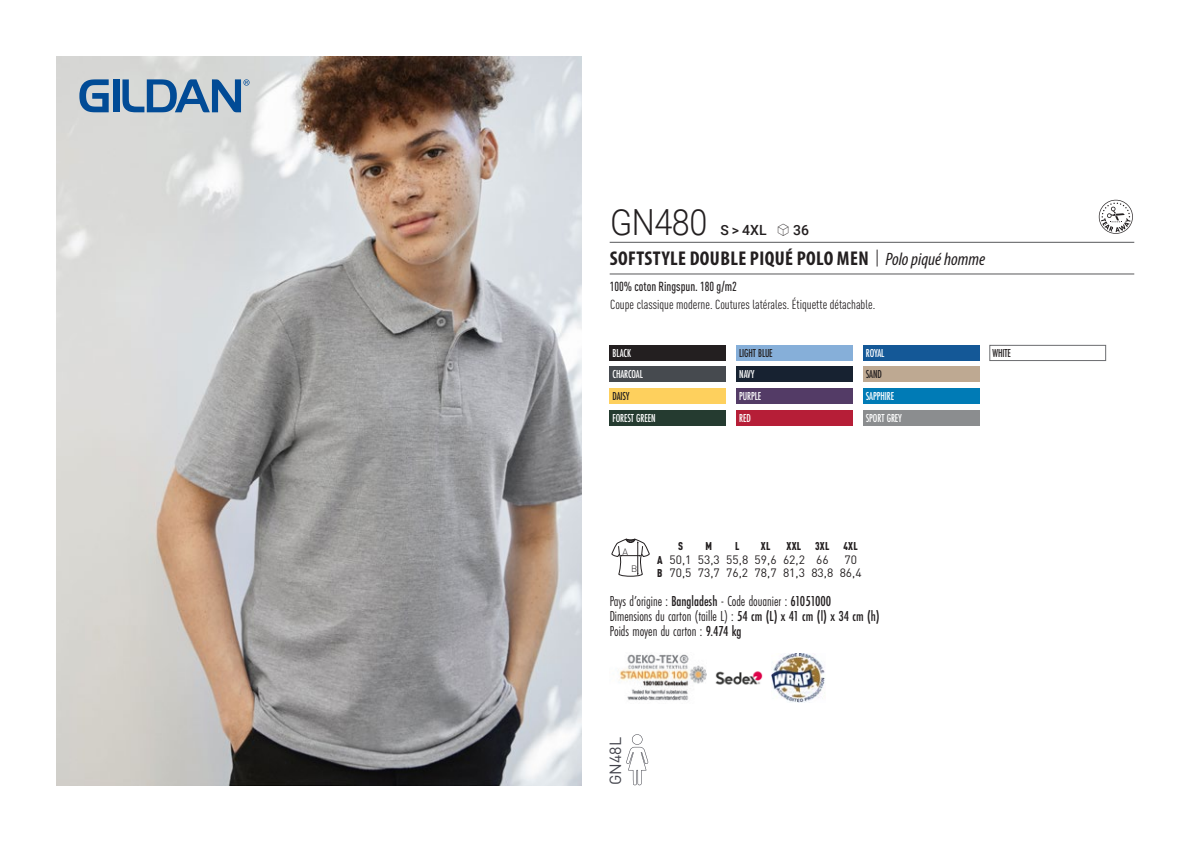
<style>
.page{position:relative;width:1191px;height:842px;background:#fff}
.page>*{position:absolute;margin:0;border:0;box-sizing:border-box;transform-origin:0 0}
.t1{font:300 36px "Roboto";letter-spacing:-.015em;color:#231f20;scale:.9 1}
.t2{font:700 condensed 20px "Myriad Pro";letter-spacing:.02em;color:#231f20}
.t3{font:16px "DIN Pro";color:#43444c}
.t4{font:15px "Futura PT Cond";color:#231f20;scale:.95 1}
.t5{font:500 14px "Roboto";color:#231f20}
.t6{font:condensed 13px "DIN Pro";color:#231f20}
.grammage_2020{font:500 condensed 13px "DIN Pro";color:#231f20;scale:.95 1}
.Coloris_nuancier_bla{font:500 12px "Futura PT Cond";letter-spacing:-.01em;color:#fff;scale:.9 1}
._88_tailles_tab_maig{font:12px/13.6px "DIN Pro";color:#231f20}
.Coloris_nuancier{font:500 12px "Futura PT Cond";letter-spacing:-.01em;color:#231f20;scale:.9 1}
._88_tailles_tab_maig-2{font:900 condensed 11.2px "DIN Pro";letter-spacing:.02em;color:#231f20;scale:.95 1}
.t7{font:300 9.2px "DIN";color:#231f20}
.s1{font-family:"Linotype Shapeshifter";font-weight:400;font-size:16px}
.s2{font-family:"Roboto Condensed";font-weight:300;font-stretch:normal}
.s3{font-family:"Myriad Variable Concept";font-weight:400;font-style:italic;font-stretch:normal;font-size:18px}
.s4{font-weight:900;font-stretch:condensed;font-size:11.2px}
.s5{font-weight:500}
</style>
<div class="page">
<img style="left:57px;top:57px;width:524px;height:728px">
<svg style="left:79px;top:79px;width:30px;height:33px"></svg>
<div style="left:113px;top:79px;width:6px;height:33px;background:#014b96"></div>
<svg style="left:122px;top:79px;width:127px;height:33px;background:#7598b8"></svg>
<div style="left:609px;top:345px;width:117px;height:16px;background:#231f20"></div>
<div style="left:609px;top:367px;width:117px;height:15px;background:#464a4f"></div>
<div style="left:609px;top:388px;width:117px;height:16px;background:#fed05d"></div>
<div style="left:609px;top:410px;width:117px;height:15px;background:#253b30"></div>
<div style="left:736px;top:345px;width:116px;height:16px;background:#86afd9"></div>
<div style="left:736px;top:367px;width:116px;height:15px;background:#172231"></div>
<div style="left:736px;top:388px;width:116px;height:16px;background:#533b66"></div>
<div style="left:736px;top:410px;width:116px;height:15px;background:#b61e37"></div>
<div style="left:863px;top:345px;width:116px;height:16px;background:#145897"></div>
<div style="left:863px;top:367px;width:116px;height:15px;background:#bea992"></div>
<div style="left:863px;top:388px;width:116px;height:16px;background:#007bb6"></div>
<div style="left:863px;top:410px;width:116px;height:15px;background:#8b8d8f"></div>
<div style="left:989px;top:345px;width:116px;height:16px;background:#fff;border:1px solid #6c6d70"></div>
<svg style="left:626px;top:734px;width:22px;height:51px"></svg>
<svg style="left:1098px;top:200px;width:34px;height:34px"></svg>
<svg style="left:611px;top:539px;width:38px;height:37px"></svg>
<img style="left:619px;top:654px;width:87px;height:47px">
<img style="left:715px;top:671px;width:48px;height:14px">
<img style="left:771px;top:653px;width:54px;height:50px">
<hr style="left:609px;top:242px;width:525px;height:1px;background:#57585a">
<hr style="left:609px;top:274px;width:525px;height:1px;background:#57585a">
<p class="t1" style="left:610px;top:197px;width:109px">GN480</p>
<p class="t5" style="left:720px;top:220px;width:90px">S &gt; 4XL <span class="s1">S</span> 36</p>
<p class="t2" style="left:610px;top:246px;width:377px">SOFTSTYLE DOUBLE PIQUÉ POLO MEN <span class="s2">|</span> <span class="s3">Polo piqué homme</span></p>
<p class="grammage_2020" style="left:609px;top:277px;width:135px">100% coton Ringspun. 180 g/m2</p>
<p class="t6" style="left:610px;top:295px;width:266px">Coupe classique moderne. Coutures latérales. Étiquette détachable.</p>
<p class="Coloris_nuancier_bla" style="left:612px;top:346px;width:22px">BLACK</p>
<p class="Coloris_nuancier_bla" style="left:612px;top:367px;width:35px">CHARCOAL</p>
<p class="Coloris_nuancier" style="left:612px;top:389px;width:20px">DAISY</p>
<p class="Coloris_nuancier_bla" style="left:612px;top:410px;width:49px">FOREST GREEN</p>
<p class="Coloris_nuancier" style="left:739px;top:346px;width:39px">LIGHT BLUE</p>
<p class="Coloris_nuancier_bla" style="left:739px;top:367px;width:18px">NAVY</p>
<p class="Coloris_nuancier_bla" style="left:739px;top:389px;width:26px">PURPLE</p>
<p class="Coloris_nuancier_bla" style="left:739px;top:410px;width:15px">RED</p>
<p class="Coloris_nuancier_bla" style="left:866px;top:346px;width:22px">ROYAL</p>
<p class="Coloris_nuancier" style="left:866px;top:367px;width:19px">SAND</p>
<p class="Coloris_nuancier_bla" style="left:866px;top:389px;width:33px">SAPPHIRE</p>
<p class="Coloris_nuancier_bla" style="left:866px;top:410px;width:42px">SPORT GREY</p>
<p class="t7" style="left:622px;top:546px;width:7px">A</p>
<p class="t7" style="left:631px;top:563px;width:8px">B</p>
<p class="_88_tailles_tab_maig-2" style="left:678px;top:538px;width:7px">S</p>
<p class="_88_tailles_tab_maig-2" style="left:705px;top:538px;width:8px">M</p>
<p class="_88_tailles_tab_maig-2" style="left:735px;top:538px;width:6px">L</p>
<p class="_88_tailles_tab_maig-2" style="left:761px;top:538px;width:12px">XL</p>
<p class="_88_tailles_tab_maig-2" style="left:786px;top:538px;width:46px">XXL 3XL</p>
<p class="_88_tailles_tab_maig-2" style="left:843px;top:538px;width:16px">4XL</p>
<p class="_88_tailles_tab_maig" style="left:657px;top:551px;width:173px"><span class="s4">A</span> 50,1 53,3 55,8 59,6 62,2 66</p>
<p class="_88_tailles_tab_maig" style="left:657px;top:551px;width:206px;text-indent:187px">70<br><span class="s4">B</span> 70,5 73,7 76,2 78,7 81,3 83,8 86,4</p>
<p class="t4" style="left:609px;top:592px;width:235px">Pays d’origine : <span class="s5">Bangladesh</span> - Code douanier : <span class="s5">61051000</span></p>
<p class="t4" style="left:609px;top:607px;width:286px">Dimensions du carton (taille L) : <span class="s5">54 cm (L) x 41 cm (l) x 34 cm (h)</span></p>
<p class="t4" style="left:609px;top:622px;width:140px">Poids moyen du carton : <span class="s5">9.474 kg</span></p>
<p class="t3" style="left:602px;top:785px;width:49px;rotate:-90deg">GN48L</p>
<p class="Coloris_nuancier" style="left:992px;top:346px;width:22px">WHITE</p>
</div>
